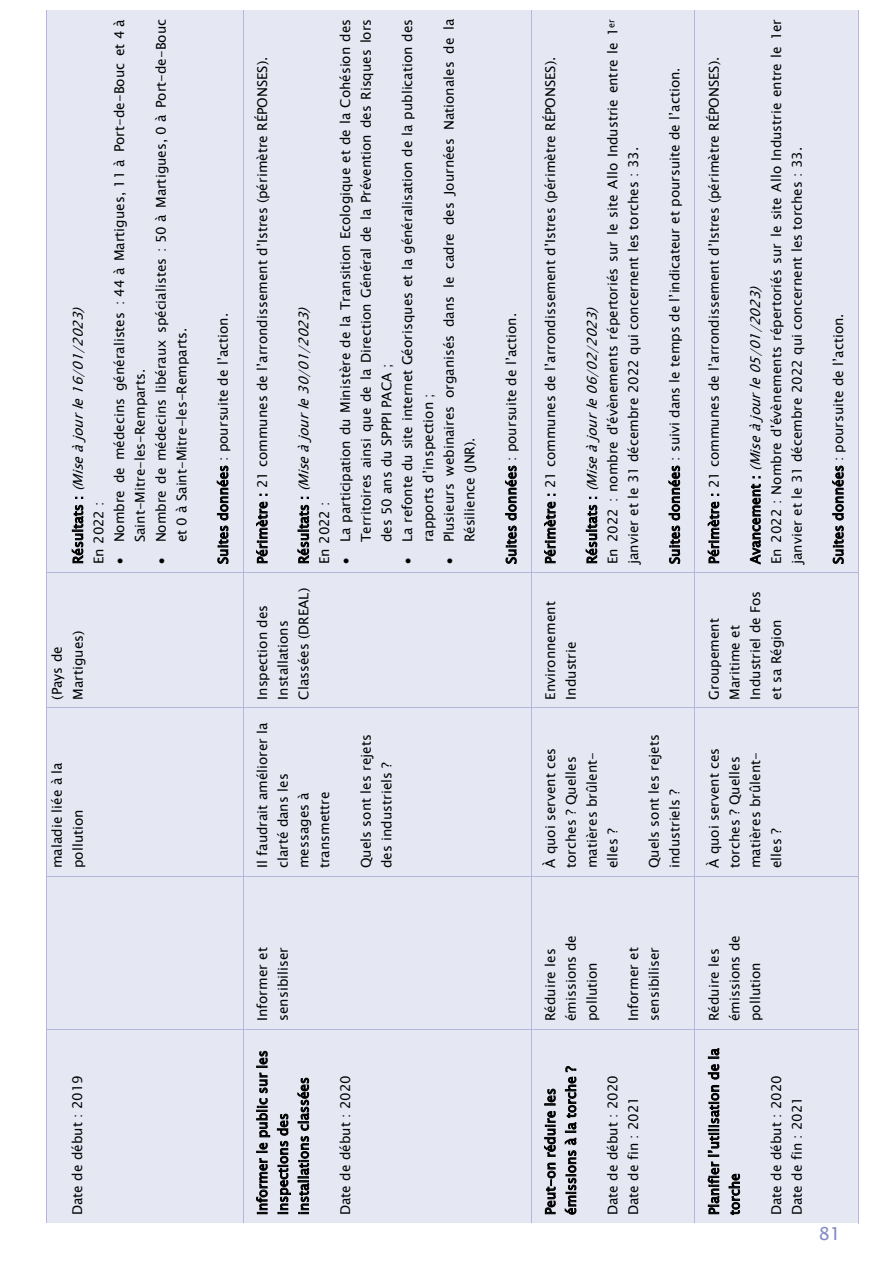
<style>
.page{position:relative;width:893px;height:1263px;background:#fff}
.page>*{position:absolute;margin:0;border:0;box-sizing:border-box;transform-origin:0 0}
.t1{font:18px "Lucida Sans";color:#8189c4}
.t2{font:13.5px/20.7px "Lucida Sans Unicode";letter-spacing:.005em;color:#000}
.t3{font:italic 13.5px/20.7px "Lucida Sans Unicode";color:#000}
.s1{font-style:normal}
.s2{font-style:italic}
</style>
<div class="page">
<div style="left:47px;top:1029px;width:196px;height:194px;background:#e5e7f3"></div>
<div style="left:47px;top:876px;width:196px;height:153px;background:#e5e7f3"></div>
<div style="left:47px;top:708px;width:196px;height:168px;background:#e5e7f3"></div>
<div style="left:47px;top:572px;width:196px;height:136px;background:#e5e7f3"></div>
<div style="left:47px;top:11px;width:196px;height:561px;background:#e5e7f3"></div>
<hr style="left:47px;top:1029px;width:1px;height:194px;background:#b2b7db">
<hr style="left:47px;top:876px;width:1px;height:153px;background:#b2b7db">
<hr style="left:47px;top:708px;width:1px;height:168px;background:#b2b7db">
<hr style="left:47px;top:572px;width:1px;height:136px;background:#b2b7db">
<hr style="left:47px;top:11px;width:1px;height:561px;background:#b2b7db">
<hr style="left:47px;top:1029px;width:196px;height:1px;background:#b2b7db">
<hr style="left:47px;top:876px;width:196px;height:1px;background:#b2b7db">
<hr style="left:47px;top:708px;width:196px;height:1px;background:#b2b7db">
<hr style="left:47px;top:572px;width:196px;height:1px;background:#b2b7db">
<div style="left:243px;top:1029px;width:288px;height:194px;background:#e5e7f3"></div>
<div style="left:243px;top:876px;width:288px;height:153px;background:#e5e7f3"></div>
<div style="left:243px;top:708px;width:288px;height:168px;background:#e5e7f3"></div>
<div style="left:243px;top:572px;width:288px;height:136px;background:#e5e7f3"></div>
<div style="left:243px;top:11px;width:288px;height:561px;background:#e5e7f3"></div>
<hr style="left:243px;top:1029px;width:1px;height:194px;background:#b2b7db">
<hr style="left:243px;top:876px;width:1px;height:153px;background:#b2b7db">
<hr style="left:243px;top:708px;width:1px;height:168px;background:#b2b7db">
<hr style="left:243px;top:572px;width:1px;height:136px;background:#b2b7db">
<hr style="left:243px;top:11px;width:1px;height:561px;background:#b2b7db">
<hr style="left:243px;top:1029px;width:288px;height:1px;background:#b2b7db">
<hr style="left:243px;top:876px;width:288px;height:1px;background:#b2b7db">
<hr style="left:243px;top:708px;width:288px;height:1px;background:#b2b7db">
<hr style="left:243px;top:572px;width:288px;height:1px;background:#b2b7db">
<div style="left:531px;top:1029px;width:164px;height:194px;background:#e5e7f3"></div>
<div style="left:531px;top:876px;width:164px;height:153px;background:#e5e7f3"></div>
<div style="left:531px;top:708px;width:164px;height:168px;background:#e5e7f3"></div>
<div style="left:531px;top:572px;width:164px;height:136px;background:#e5e7f3"></div>
<div style="left:531px;top:11px;width:164px;height:561px;background:#e5e7f3"></div>
<hr style="left:531px;top:1029px;width:1px;height:194px;background:#b2b7db">
<hr style="left:531px;top:876px;width:1px;height:153px;background:#b2b7db">
<hr style="left:531px;top:708px;width:1px;height:168px;background:#b2b7db">
<hr style="left:531px;top:572px;width:1px;height:136px;background:#b2b7db">
<hr style="left:531px;top:11px;width:1px;height:561px;background:#b2b7db">
<hr style="left:531px;top:1029px;width:164px;height:1px;background:#b2b7db">
<hr style="left:531px;top:876px;width:164px;height:1px;background:#b2b7db">
<hr style="left:531px;top:708px;width:164px;height:1px;background:#b2b7db">
<hr style="left:531px;top:572px;width:164px;height:1px;background:#b2b7db">
<div style="left:695px;top:1029px;width:163px;height:194px;background:#e5e7f3"></div>
<div style="left:695px;top:876px;width:163px;height:153px;background:#e5e7f3"></div>
<div style="left:695px;top:708px;width:163px;height:168px;background:#e5e7f3"></div>
<div style="left:695px;top:572px;width:163px;height:136px;background:#e5e7f3"></div>
<div style="left:695px;top:11px;width:163px;height:561px;background:#e5e7f3"></div>
<hr style="left:695px;top:1029px;width:1px;height:194px;background:#b2b7db">
<hr style="left:695px;top:876px;width:1px;height:153px;background:#b2b7db">
<hr style="left:695px;top:708px;width:1px;height:168px;background:#b2b7db">
<hr style="left:695px;top:572px;width:1px;height:136px;background:#b2b7db">
<hr style="left:695px;top:11px;width:1px;height:561px;background:#b2b7db">
<hr style="left:858px;top:1029px;width:1px;height:195px;background:#b2b7db">
<hr style="left:695px;top:1029px;width:163px;height:1px;background:#b2b7db">
<hr style="left:858px;top:876px;width:1px;height:153px;background:#b2b7db">
<hr style="left:695px;top:876px;width:163px;height:1px;background:#b2b7db">
<hr style="left:858px;top:708px;width:1px;height:168px;background:#b2b7db">
<hr style="left:695px;top:708px;width:163px;height:1px;background:#b2b7db">
<hr style="left:858px;top:572px;width:1px;height:136px;background:#b2b7db">
<hr style="left:695px;top:572px;width:163px;height:1px;background:#b2b7db">
<hr style="left:858px;top:11px;width:1px;height:561px;background:#b2b7db">
<p class="t3" style="left:68px;top:564px;width:264px;rotate:-90deg"><span class="s1">R é s u l t a t s :</span> (Miseàjourle16/01/2023)<br><span class="s1">En 2022 :</span></p>
<p class="t2" style="left:109px;top:542px;width:525px;text-indent:-21px;rotate:-90deg">• Nombre de médecins généralistes : 44 à Martigues, 11 à Port-de-Bouc et 4 à<br>Saint-Mitre-les-Remparts.</p>
<p class="t2" style="left:151px;top:542px;width:525px;text-indent:-21px;rotate:-90deg">• Nombre de médecins libéraux spécialistes : 50 à Martigues, 0 à Port-de-Bouc et 0 à Saint-Mitre-les-Remparts.</p>
<p class="t2" style="left:47px;top:700px;width:71px;rotate:-90deg">(Pays de<br>Martigues)</p>
<p class="t2" style="left:47px;top:868px;width:107px;rotate:-90deg">maladie liée à la pollution</p>
<p class="t2" style="left:213px;top:564px;width:253px;rotate:-90deg">Suites données : poursuite de l’action.</p>
<p class="t2" style="left:252px;top:564px;width:509px;rotate:-90deg">Périmètre : 21 communes de l’arrondissement d’Istres (périmètre RÉPONSES).</p>
<p class="t3" style="left:293px;top:564px;width:264px;rotate:-90deg"><span class="s1">R é s u l t a t s :</span> (Miseàjourle30/01/2023)<br><span class="s1">En 2022 :</span></p>
<p class="t2" style="left:335px;top:542px;width:525px;text-align:justify;text-indent:-22px;rotate:-90deg">• La participation du Ministère de la Transition Ecologique et de la Cohésion des Territoires ainsi que de la Direction Général de la Prévention des Risques lors des 50 ans du SPPPI PACA ;</p>
<p class="t2" style="left:397px;top:542px;width:525px;text-indent:-22px;rotate:-90deg">• La refonte du site internet Géorisques et la généralisation de la publication des rapports d’inspection ;</p>
<p class="t2" style="left:439px;top:542px;width:525px;text-indent:-22px;rotate:-90deg">• Plusieurs webinaires organisés dans le cadre des Journées Nationales de la<br>Résilience (JNR).</p>
<p class="t2" style="left:252px;top:700px;width:113px;rotate:-90deg">Inspection des<br>Installations<br>Classées (DREAL)</p>
<p class="t2" style="left:252px;top:868px;width:147px;rotate:-90deg">Il faudrait améliorer la clarté dans les messages à transmettre</p>
<p class="t2" style="left:356px;top:868px;width:135px;rotate:-90deg">Quels sont les rejets des industriels ?</p>
<p class="t2" style="left:67px;top:1215px;width:141px;rotate:-90deg">Date de début : 2019</p>
<p class="t2" style="left:252px;top:1021px;width:75px;rotate:-90deg">Informer et sensibiliser</p>
<p class="t2" style="left:252px;top:1215px;width:166px;rotate:-90deg">Informer le public sur les inspections des installations classées</p>
<p class="t2" style="left:335px;top:1215px;width:141px;rotate:-90deg">Date de début : 2020</p>
<p class="t2" style="left:501px;top:564px;width:253px;rotate:-90deg">Suites données : poursuite de l’action.</p>
<p class="t2" style="left:540px;top:564px;width:509px;rotate:-90deg">Périmètre : 21 communes de l’arrondissement d’Istres (périmètre RÉPONSES).</p>
<p class="t2" style="left:582px;top:564px;width:547px;rotate:-90deg">R é s u l t a t s : <span class="s2">(Miseàjourle06/02/2023)<br></span>En 2022 : nombre d'évènements répertoriés sur le site Allo Industrie entre le 1<sup>er </sup>janvier et le 31 décembre 2022 qui concernent les torches : 33.</p>
<p class="t2" style="left:540px;top:700px;width:100px;rotate:-90deg">Environnement<br>Industrie</p>
<p class="t2" style="left:664px;top:564px;width:498px;rotate:-90deg">Suites données : suivi dans le temps de l’indicateur et poursuite de l’action.</p>
<p class="t2" style="left:540px;top:868px;width:122px;rotate:-90deg">À quoi servent ces torches ? Quelles matières brûlent&shy;elles ?</p>
<p class="t2" style="left:644px;top:868px;width:135px;rotate:-90deg">Quels sont les rejets industriels ?</p>
<p class="t2" style="left:704px;top:564px;width:509px;rotate:-90deg">Périmètre : 21 communes de l’arrondissement d’Istres (périmètre RÉPONSES).</p>
<p class="t2" style="left:745px;top:564px;width:546px;rotate:-90deg">A v a n c e m e n t : <span class="s2">(Miseàjourle05/01/2023)<br></span>En 2022 : Nombre d'évènements répertoriés sur le site Allo Industrie entre le 1er janvier et le 31 décembre 2022 qui concernent les torches : 33.</p>
<p class="t2" style="left:704px;top:700px;width:111px;rotate:-90deg">Groupement<br>Maritime et<br>Industriel de Fos et sa Région</p>
<p class="t2" style="left:704px;top:868px;width:122px;rotate:-90deg">À quoi servent ces torches ? Quelles matières brûlent&shy;elles ?</p>
<p class="t2" style="left:828px;top:564px;width:252px;rotate:-90deg">Suites données : poursuite de l’action.</p>
<p class="t2" style="left:540px;top:1021px;width:87px;rotate:-90deg">Réduire les émissions de pollution</p>
<p class="t2" style="left:623px;top:1021px;width:75px;rotate:-90deg">Informer et sensibiliser</p>
<p class="t2" style="left:540px;top:1215px;width:150px;rotate:-90deg">Peut-on réduire les émissions à la torche ?</p>
<p class="t2" style="left:602px;top:1215px;width:141px;rotate:-90deg">Date de début : 2020<br>Date de fin : 2021</p>
<p class="t2" style="left:704px;top:1021px;width:87px;rotate:-90deg">Réduire les émissions de pollution</p>
<p class="t2" style="left:704px;top:1215px;width:168px;rotate:-90deg">Planifier l’utilisation de la torche</p>
<p class="t2" style="left:766px;top:1215px;width:141px;rotate:-90deg">Date de début : 2020<br>Date de fin : 2021</p>
<h1 class="t1" style="left:819px;top:1223px;width:24px">81</h1>
</div>
